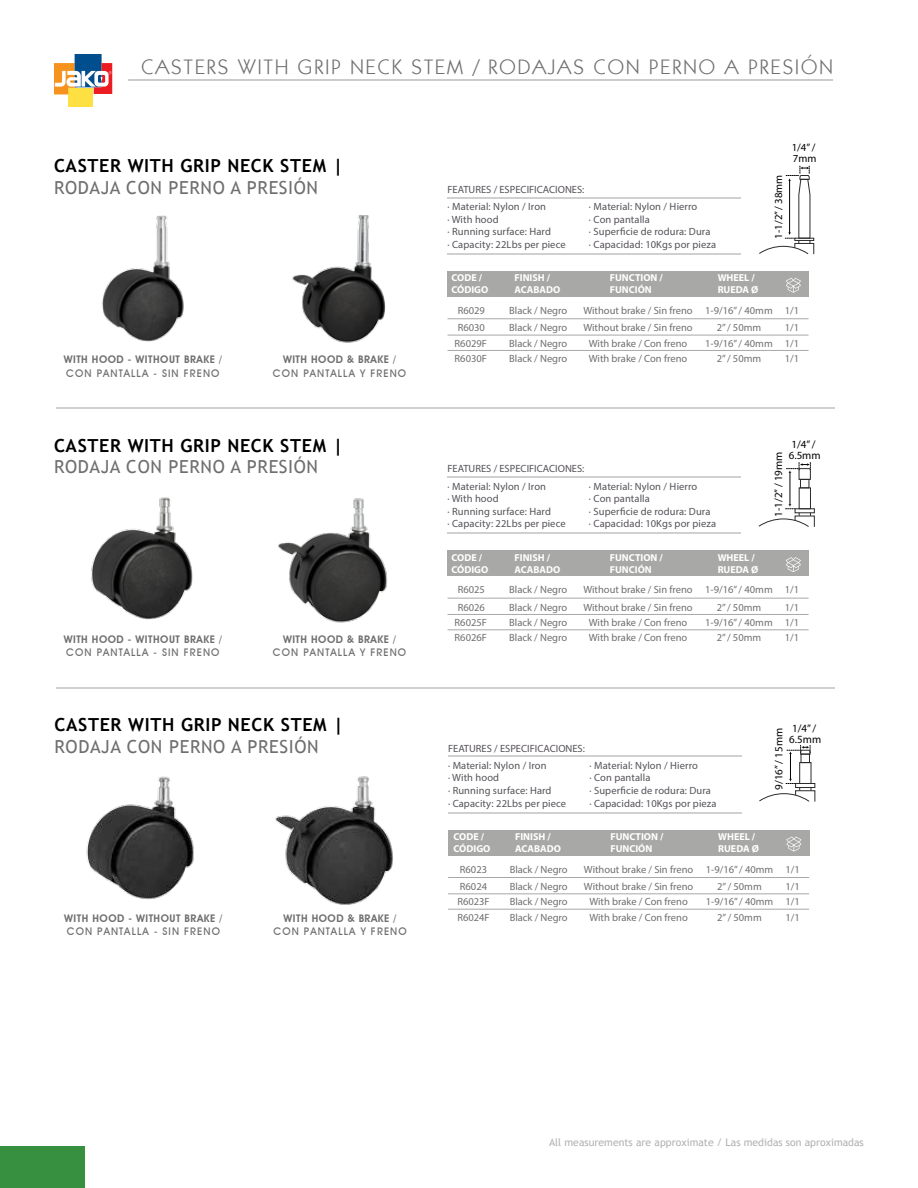
<style>
.page{position:relative;width:918px;height:1188px;background:#fff}
.page>*{position:absolute;margin:0;border:0;box-sizing:border-box;transform-origin:0 0}
.t1{font:21px "Kabel IT Cby BT";letter-spacing:.1em;color:#706f6f}
.t2{font:700 18px "Trebuchet MS";letter-spacing:.035em;color:#000}
.t3{font:18px "Trebuchet MS";letter-spacing:.035em;color:#706f6f}
.t4{font:10.95px/10.9px "Myriad Pro";color:#000}
.t5{font:10.8px/10.8px "Myriad Pro";color:#000}
.t6{font:10.5px/15.3px "Myriad Pro";color:#706f6f}
.t7{font:10.5px/12.6px "Myriad Pro";letter-spacing:.01em;color:#555258}
.t8{font:600 10.5px "Avant Garde IT Cby BT";letter-spacing:.05em;color:#706f6f}
.t9{font:500 10.5px "Avant Garde IT Cby BT";letter-spacing:.1em;color:#706f6f}
.t10{font:10.5px "Trebuchet MS";color:#b3b2b2}
.t11{font:700 10.05px/12px "Myriad Pro";color:#fff}
</style>
<div class="page">
<div style="left:0;top:1146px;width:85px;height:42px;background:#369040"></div>
<div style="left:68px;top:88px;width:25px;height:19px;background:#fee042"></div>
<svg style="left:54px;top:54px;width:58px;height:40px"></svg>
<hr style="left:128px;top:79px;width:705px;height:2px;background:#cccacc">
<img style="left:292px;top:216px;width:93px;height:127px">
<img style="left:278px;top:498px;width:109px;height:125px">
<img style="left:102px;top:216px;width:82px;height:126px">
<img style="left:91px;top:497px;width:102px;height:123px">
<hr style="left:448px;top:197px;width:293px;height:2px;background:#b3b2b2">
<hr style="left:448px;top:476px;width:293px;height:2px;background:#b3b2b2">
<hr style="left:448px;top:253px;width:293px;height:2px;background:#b3b2b2">
<hr style="left:448px;top:532px;width:293px;height:2px;background:#b3b2b2">
<div style="left:448px;top:271px;width:361px;height:26px;background:#a8a8a7"></div>
<div style="left:448px;top:550px;width:361px;height:26px;background:#a8a8a7"></div>
<svg style="left:786px;top:278px;width:15px;height:15px"></svg>
<svg style="left:786px;top:557px;width:15px;height:15px"></svg>
<hr style="left:448px;top:319px;width:361px;height:1px;background:#a8a8a7">
<hr style="left:448px;top:598px;width:361px;height:1px;background:#a8a8a7">
<hr style="left:448px;top:335px;width:361px;height:1px;background:#a8a8a7">
<hr style="left:448px;top:614px;width:361px;height:1px;background:#a8a8a7">
<hr style="left:448px;top:350px;width:361px;height:1px;background:#a8a8a7">
<hr style="left:448px;top:630px;width:361px;height:1px;background:#a8a8a7">
<hr style="left:56px;top:407px;width:779px;height:2px;background:#b3b2b2">
<svg style="left:759px;top:166px;width:55px;height:89px"></svg>
<hr style="left:790px;top:472px;width:1px;height:33px;background:#000">
<svg style="left:758px;top:504px;width:57px;height:23px"></svg>
<div style="left:799px;top:487px;width:12px;height:22px;border:1px solid #2b2b2a"></div>
<svg style="left:786px;top:462px;width:25px;height:18px"></svg>
<div style="left:800px;top:479px;width:9px;height:9px;border:1px solid #2b2b2a"></div>
<img style="left:275px;top:776px;width:118px;height:129px">
<img style="left:86px;top:776px;width:108px;height:124px">
<hr style="left:448px;top:756px;width:294px;height:1px;background:#b3b2b2">
<hr style="left:448px;top:812px;width:294px;height:2px;background:#b3b2b2">
<div style="left:448px;top:830px;width:361px;height:26px;background:#a8a8a7"></div>
<svg style="left:786px;top:837px;width:16px;height:15px"></svg>
<hr style="left:448px;top:877px;width:361px;height:1px;background:#a8a8a7">
<hr style="left:448px;top:894px;width:361px;height:1px;background:#a8a8a7">
<hr style="left:448px;top:909px;width:361px;height:1px;background:#a8a8a7">
<hr style="left:56px;top:687px;width:779px;height:2px;background:#b3b2b2">
<svg style="left:759px;top:745px;width:57px;height:57px"></svg>
<h1 class="t1" style="left:141px;top:54px;width:693px">CASTERS WITH GRIP NECK STEM / RODAJAS CON PERNO A PRESIÓN</h1>
<h2 class="t2" style="left:54px;top:155px;width:291px">CASTER WITH GRIP NECK STEM |</h2>
<h2 class="t3" style="left:54px;top:177px;width:266px">RODAJA CON PERNO A PRESIÓN</h2>
<p class="t7" style="left:448px;top:183px;width:138px">FEATURES / ESPECIFICACIONES:</p>
<p class="t7" style="left:448px;top:200px;width:120px">· Material: Nylon / Iron<br>· With hood<br>· Running surface: Hard<br>· Capacity: 22Lbs per piece</p>
<p class="t7" style="left:589px;top:200px;width:129px">· Material: Nylon / Hierro<br>· Con pantalla<br>· Superficie de rodura: Dura<br>· Capacidad: 10Kgs por pieza</p>
<p class="t5" style="left:773px;top:239px;width:65px;rotate:-90deg">1-1/2” / 38mm</p>
<p class="t5" style="left:792px;top:142px;width:26px">1/4” /<br>7mm</p>
<p class="t11" style="left:451px;top:272px;width:38px">CODE /<br>CÓDIGO</p>
<p class="t11" style="left:515px;top:272px;width:47px">FINISH /<br>ACABADO</p>
<p class="t11" style="left:610px;top:272px;width:55px">FUNCTION /<br>FUNCIÓN</p>
<p class="t11" style="left:718px;top:272px;width:42px">WHEEL /<br>RUEDA Ø</p>
<p class="t6" style="left:458px;top:303px;width:29px">R6029</p>
<p class="t6" style="left:509px;top:303px;width:59px">Black / Negro</p>
<p class="t6" style="left:583px;top:303px;width:111px">Without brake / Sin freno</p>
<p class="t6" style="left:705px;top:303px;width:69px">1-9/16” / 40mm</p>
<p class="t6" style="left:785px;top:303px;width:16px">1/1</p>
<p class="t6" style="left:458px;top:320px;width:29px">R6030</p>
<p class="t6" style="left:509px;top:320px;width:59px">Black / Negro</p>
<p class="t6" style="left:583px;top:320px;width:111px">Without brake / Sin freno</p>
<p class="t6" style="left:717px;top:320px;width:46px">2” / 50mm</p>
<p class="t6" style="left:785px;top:320px;width:16px">1/1</p>
<p class="t6" style="left:455px;top:335px;width:34px">R6029F</p>
<p class="t6" style="left:509px;top:335px;width:59px">Black / Negro</p>
<p class="t6" style="left:589px;top:335px;width:100px">With brake / Con freno</p>
<p class="t6" style="left:705px;top:335px;width:69px">1-9/16” / 40mm</p>
<p class="t6" style="left:785px;top:335px;width:16px">1/1</p>
<p class="t8" style="left:64px;top:353px;width:160px">WITH HOOD - WITHOUT BRAKE /</p>
<p class="t9" style="left:66px;top:367px;width:155px">CON PANTALLA - SIN FRENO</p>
<p class="t8" style="left:283px;top:353px;width:115px">WITH HOOD &amp; BRAKE /</p>
<p class="t9" style="left:273px;top:367px;width:135px">CON PANTALLA Y FRENO</p>
<p class="t6" style="left:455px;top:351px;width:34px">R6030F</p>
<p class="t6" style="left:509px;top:351px;width:59px">Black / Negro</p>
<p class="t6" style="left:589px;top:351px;width:100px">With brake / Con freno</p>
<p class="t6" style="left:717px;top:351px;width:46px">2” / 50mm</p>
<p class="t6" style="left:785px;top:351px;width:16px">1/1</p>
<h2 class="t2" style="left:54px;top:435px;width:291px">CASTER WITH GRIP NECK STEM |</h2>
<h2 class="t3" style="left:54px;top:456px;width:266px">RODAJA CON PERNO A PRESIÓN</h2>
<p class="t7" style="left:448px;top:462px;width:138px">FEATURES / ESPECIFICACIONES:</p>
<p class="t7" style="left:448px;top:480px;width:120px">· Material: Nylon / Iron<br>· With hood<br>· Running surface: Hard<br>· Capacity: 22Lbs per piece</p>
<p class="t7" style="left:589px;top:480px;width:129px">· Material: Nylon / Hierro<br>· Con pantalla<br>· Superficie de rodura: Dura<br>· Capacidad: 10Kgs por pieza</p>
<p class="t4" style="left:789px;top:439px;width:33px">1/4” /<br>6.5mm</p>
<p class="t4" style="left:773px;top:517px;width:67px;rotate:-90deg">1-1/2” / 19mm</p>
<p class="t11" style="left:451px;top:551px;width:38px">CODE /<br>CÓDIGO</p>
<p class="t11" style="left:515px;top:551px;width:47px">FINISH /<br>ACABADO</p>
<p class="t11" style="left:610px;top:551px;width:55px">FUNCTION /<br>FUNCIÓN</p>
<p class="t11" style="left:718px;top:551px;width:42px">WHEEL /<br>RUEDA Ø</p>
<p class="t6" style="left:458px;top:582px;width:29px">R6025</p>
<p class="t6" style="left:509px;top:582px;width:59px">Black / Negro</p>
<p class="t6" style="left:583px;top:582px;width:111px">Without brake / Sin freno</p>
<p class="t6" style="left:705px;top:582px;width:69px">1-9/16” / 40mm</p>
<p class="t6" style="left:785px;top:582px;width:16px">1/1</p>
<p class="t6" style="left:458px;top:599px;width:29px">R6026</p>
<p class="t6" style="left:509px;top:599px;width:59px">Black / Negro</p>
<p class="t6" style="left:583px;top:599px;width:111px">Without brake / Sin freno</p>
<p class="t6" style="left:717px;top:599px;width:46px">2” / 50mm</p>
<p class="t6" style="left:785px;top:599px;width:16px">1/1</p>
<p class="t6" style="left:455px;top:615px;width:34px">R6025F</p>
<p class="t6" style="left:509px;top:615px;width:59px">Black / Negro</p>
<p class="t6" style="left:589px;top:615px;width:100px">With brake / Con freno</p>
<p class="t6" style="left:705px;top:615px;width:69px">1-9/16” / 40mm</p>
<p class="t6" style="left:785px;top:615px;width:16px">1/1</p>
<p class="t8" style="left:64px;top:633px;width:160px">WITH HOOD - WITHOUT BRAKE /</p>
<p class="t9" style="left:66px;top:646px;width:155px">CON PANTALLA - SIN FRENO</p>
<p class="t8" style="left:283px;top:633px;width:115px">WITH HOOD &amp; BRAKE /</p>
<p class="t9" style="left:273px;top:646px;width:135px">CON PANTALLA Y FRENO</p>
<p class="t6" style="left:455px;top:630px;width:34px">R6026F</p>
<p class="t6" style="left:509px;top:630px;width:59px">Black / Negro</p>
<p class="t6" style="left:589px;top:630px;width:100px">With brake / Con freno</p>
<p class="t6" style="left:717px;top:630px;width:46px">2” / 50mm</p>
<p class="t6" style="left:785px;top:630px;width:16px">1/1</p>
<h2 class="t2" style="left:55px;top:714px;width:291px">CASTER WITH GRIP NECK STEM |</h2>
<h2 class="t3" style="left:55px;top:736px;width:266px">RODAJA CON PERNO A PRESIÓN</h2>
<p class="t7" style="left:448px;top:742px;width:138px">FEATURES / ESPECIFICACIONES:</p>
<p class="t7" style="left:448px;top:759px;width:120px">· Material: Nylon / Iron<br>· With hood<br>· Running surface: Hard<br>· Capacity: 22Lbs per piece</p>
<p class="t7" style="left:590px;top:759px;width:129px">· Material: Nylon / Hierro<br>· Con pantalla<br>· Superficie de rodura: Dura<br>· Capacidad: 10Kgs por pieza</p>
<p class="t11" style="left:454px;top:830px;width:38px">CODE /<br>CÓDIGO</p>
<p class="t11" style="left:515px;top:830px;width:47px">FINISH /<br>ACABADO</p>
<p class="t11" style="left:610px;top:830px;width:55px">FUNCTION /<br>FUNCIÓN</p>
<p class="t11" style="left:718px;top:830px;width:42px">WHEEL /<br>RUEDA Ø</p>
<p class="t4" style="left:789px;top:723px;width:33px">1/4” /<br>6.5mm</p>
<p class="t4" style="left:773px;top:790px;width:63px;rotate:-90deg">9/16” / 15mm</p>
<p class="t8" style="left:64px;top:912px;width:160px">WITH HOOD - WITHOUT BRAKE /</p>
<p class="t9" style="left:67px;top:925px;width:155px">CON PANTALLA - SIN FRENO</p>
<p class="t8" style="left:284px;top:912px;width:115px">WITH HOOD &amp; BRAKE /</p>
<p class="t9" style="left:273px;top:925px;width:135px">CON PANTALLA Y FRENO</p>
<p class="t6" style="left:460px;top:860px;width:29px;line-height:17.2px">R6023<br>R6024</p>
<p class="t6" style="left:457px;top:894px;width:34px">R6023F<br>R6024F</p>
<p class="t6" style="left:510px;top:861px;width:59px">Black / Negro</p>
<p class="t6" style="left:584px;top:861px;width:111px">Without brake / Sin freno</p>
<p class="t6" style="left:510px;top:879px;width:59px;text-align:justify">Black / Negro Black / Negro Black / Negro</p>
<p class="t6" style="left:584px;top:879px;width:111px;text-align:center">Without brake / Sin freno<br>With brake / Con freno<br>With brake / Con freno</p>
<p class="t6" style="left:706px;top:860px;width:69px;line-height:17.2px;text-align:center">1-9/16” / 40mm<br>2” / 50mm</p>
<p class="t6" style="left:706px;top:894px;width:69px;text-align:center">1-9/16” / 40mm<br>2” / 50mm</p>
<p class="t6" style="left:785px;top:860px;width:16px;line-height:17.2px">1/1<br>1/1</p>
<p class="t6" style="left:785px;top:894px;width:16px">1/1<br>1/1</p>
<p class="t10" style="left:549px;top:1136px;width:316px">All measurements are approximate / Las medidas son aproximadas</p>
</div>
